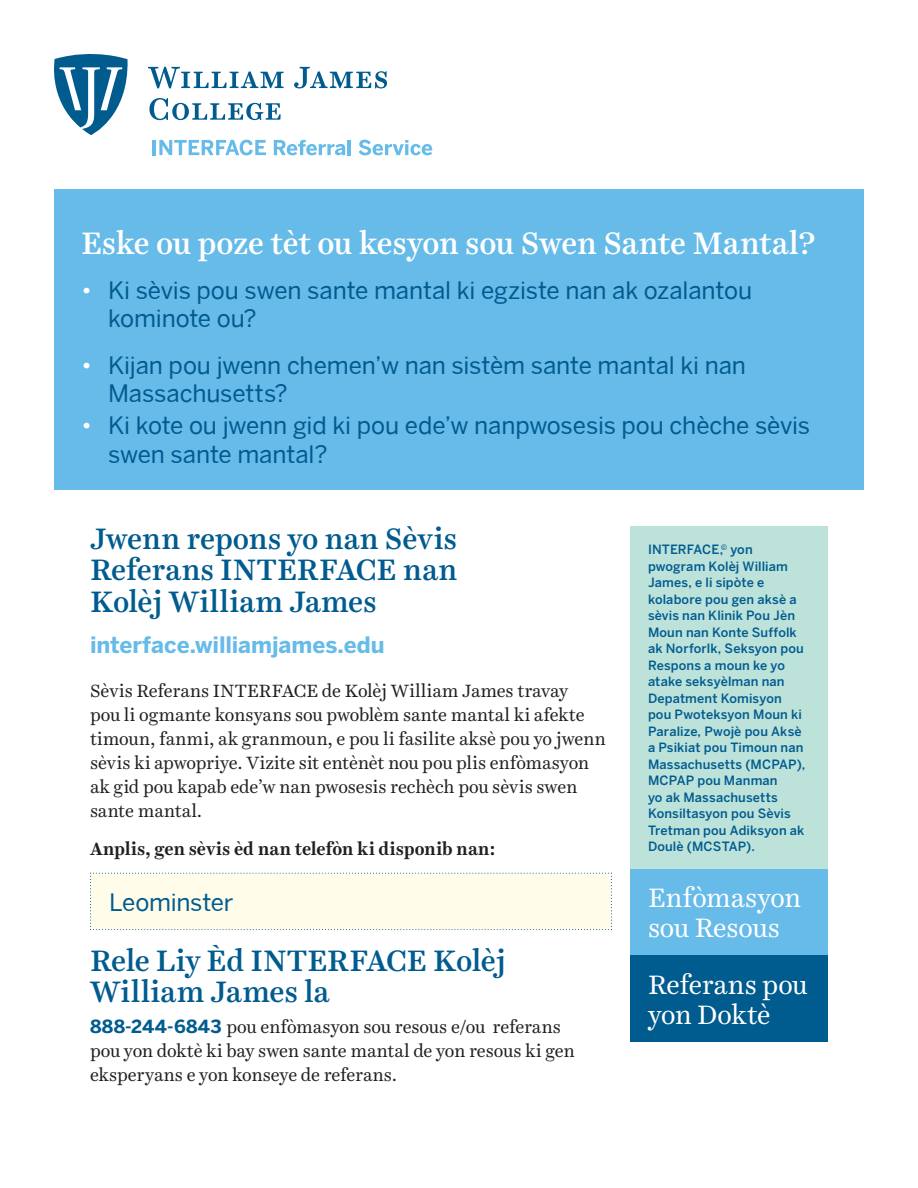
<style>
.page{position:relative;width:918px;height:1188px;background:#fff}
.page>*{position:absolute;margin:0;border:0;box-sizing:border-box;transform-origin:0 0}
.Big_Question{font:500 31.5px "Harriet Text";letter-spacing:-.01em;color:#fff}
.Body_heads{font:500 30px/31.5px "Harriet Text";letter-spacing:-.01em;color:#005b8f}
.Sidebar_button_head{font:27px/30px "Harriet Text";letter-spacing:-.015em;color:#fff}
.Town{font:24px/28.5px "Benton Sans";letter-spacing:-.005em;color:#005b8f}
.URL{font:700 22.5px "Benton Sans";letter-spacing:-.005em;color:#66bbe9}
.body_text__space_aft{font:18px/24px "Harriet Text";letter-spacing:-.005em;color:#231f20}
.body_text__space_aft-2{font:700 18px "Harriet Text";letter-spacing:-.005em;color:#231f20}
.sidebar_text{font:500 12.75px/16.5px "Benton Sans";letter-spacing:.01em;color:#005b8f}
.s1{color:#fff}
.s2{font-family:"Benton Sans";font-weight:700;color:#005b8f}
</style>
<div class="page">
<svg style="left:54px;top:54px;width:74px;height:81px"></svg>
<svg style="left:148px;top:67px;width:136px;height:21px"></svg>
<svg style="left:294px;top:67px;width:93px;height:22px"></svg>
<svg style="left:149px;top:98px;width:132px;height:22px"></svg>
<hr style="left:153px;top:140px;width:3px;height:15px;background:#66bbe9">
<svg style="left:159px;top:140px;width:107px;height:15px"></svg>
<svg style="left:274px;top:140px;width:71px;height:15px"></svg>
<hr style="left:348px;top:140px;width:3px;height:15px;background:#66bbe9">
<svg style="left:359px;top:140px;width:73px;height:15px"></svg>
<div style="left:54px;top:189px;width:810px;height:301px;background:#66bbe9"></div>
<div style="left:630px;top:526px;width:198px;height:343px;background:#bde2da"></div>
<div style="left:630px;top:869px;width:198px;height:86px;background:#66bbe9"></div>
<div style="left:630px;top:955px;width:198px;height:87px;background:#005b8f"></div>
<div style="left:90px;top:873px;width:522px;height:58px;background:#fffde9"></div>
<p class="Big_Question" style="left:81px;top:221px;width:736px">Eske ou poze tèt ou kesyon sou Swen Sante Mantal?</p>
<p class="Town" style="left:108px;top:275px;width:646px;text-indent:-27px"><span class="s1">•</span> Ki sèvis pou swen sante mantal ki egziste nan ak ozalantou kominote ou?</p>
<p class="Town" style="left:108px;top:350px;width:640px;text-indent:-27px"><span class="s1">•</span> Kijan pou jwenn chemen’w nan sistèm sante mantal ki nan<br>Massachusetts?</p>
<p class="Town" style="left:108px;top:411px;width:704px;text-indent:-27px"><span class="s1">•</span> Ki kote ou jwenn gid ki pou ede’w nanpwosesis pou chèche sèvis swen sante mantal?</p>
<p class="Body_heads" style="left:90px;top:522px;width:369px;text-align:justify">Jwenn repons yo nan Sèvis Referans INTERFACE nan Kolèj William James</p>
<p class="URL" style="left:90px;top:631px;width:296px">interface.williamjames.edu</p>
<p class="body_text__space_aft" style="left:90px;top:679px;width:517px">Sèvis Referans INTERFACE de Kolèj William James travay<br>pou li ogmante konsyans sou pwoblèm sante mantal ki afekte timoun, fanmi, ak granmoun, e pou li fasilite aksè pou yo jwenn sèvis ki apwopriye. Vizite sit entènèt nou pou plis enfòmasyon ak gid pou kapab ede’w nan pwosesis rechèch pou sèvis swen sante mantal.</p>
<p class="body_text__space_aft-2" style="left:90px;top:836px;width:407px">Anplis, gen sèvis èd nan telefòn ki disponib nan:</p>
<p class="Town" style="left:109px;top:888px;width:126px">Leominster</p>
<p class="Body_heads" style="left:90px;top:944px;width:418px">Rele Liy Èd INTERFACE Kolèj<br>William James la</p>
<p class="body_text__space_aft" style="left:90px;top:1015px;width:486px"><span class="s2">888-244-6843</span> pou enfòmasyon sou resous e/ou referans pou yon doktè ki bay swen sante mantal de yon resous ki gen eksperyans e yon konseye de referans.</p>
<p class="sidebar_text" style="left:648px;top:541px;width:159px">INTERFACE,<sup>©</sup> yon pwogram Kolèj William<br>James, e li sipòte e kolabore pou gen aksè a sèvis nan Klinik Pou Jèn<br>Moun nan Konte Suffolk ak Norforlk, Seksyon pou<br>Respons a moun ke yo atake seksyèlman nan<br>Depatment Komisyon pou Pwoteksyon Moun ki<br>Paralize, Pwojè pou Aksè a Psikiat pou Timoun nan<br>Massachusetts (MCPAP),<br>MCPAP pou Manman<br>yo ak Massachusetts<br>Konsiltasyon pou Sèvis<br>Tretman pou Adiksyon ak<br>Doulè (MCSTAP).</p>
<p class="Sidebar_button_head" style="left:648px;top:883px;width:155px">Enfòmasyon sou Resous</p>
<p class="Sidebar_button_head" style="left:648px;top:969px;width:161px">Referans pou yon Doktè</p>
</div>
